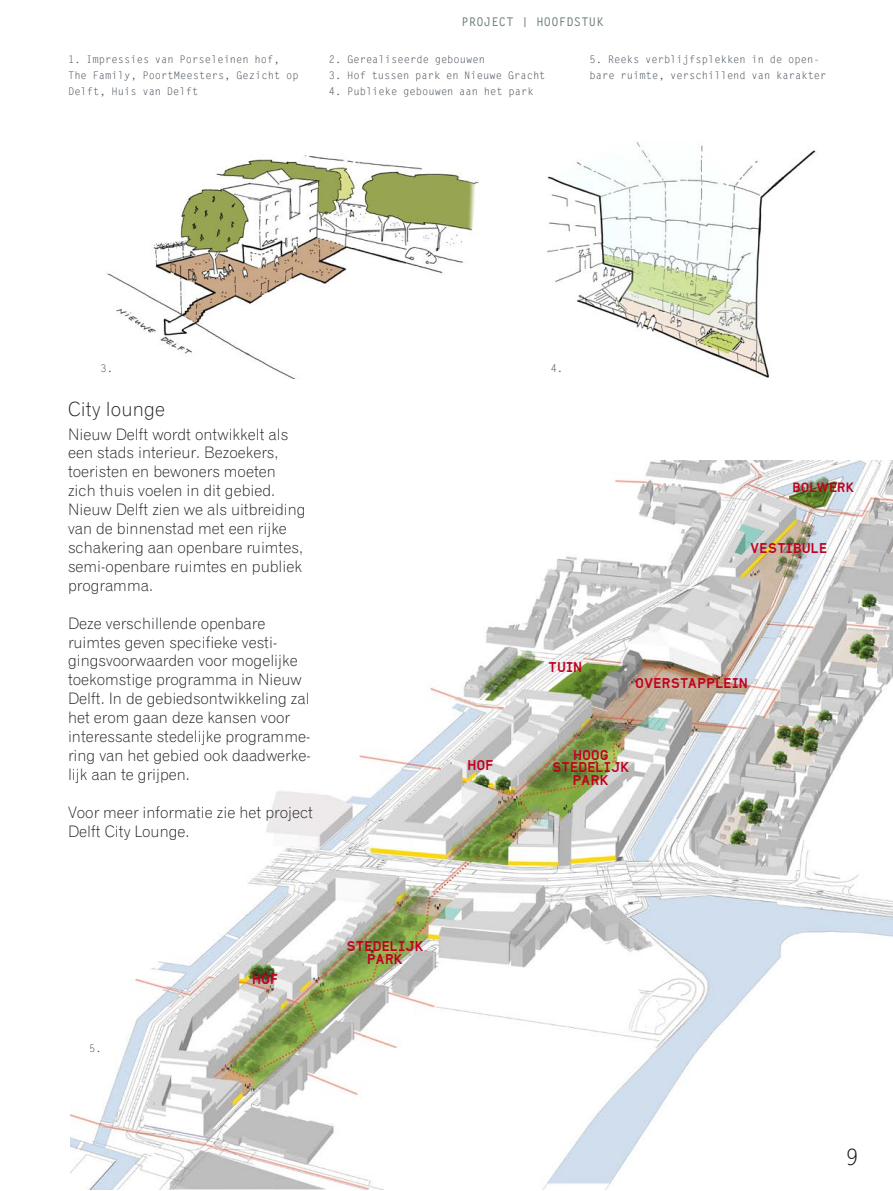
<style>
.page{position:relative;width:893px;height:1191px;background:#fff}
.page>*{position:absolute;margin:0;border:0;box-sizing:border-box;transform-origin:0 0}
.t1{font:22.5px "Letter Gothic";color:#231f20}
.t2{font:19.5px "Gothic 720 BT Light B";letter-spacing:.01em;color:#231f20}
.t3{font:15.75px/18.9px "Gothic 720 BT Light B";color:#231f20}
.t4{font:13.5px/12.9px "LUST Type Palmbout";letter-spacing:.045em;color:#c1001f;text-align:center}
.t5{font:12.9px "LUST Type Palmbout";letter-spacing:.045em;color:#c1001f}
.t6{font:700 12px "Letter Gothic";letter-spacing:.025em;color:#6f8080}
.t7{font:10.5px/15.8px "Letter Gothic";color:#4d555d}
</style>
<div class="page">
<img style="left:107px;top:155px;width:372px;height:224px">
<img style="left:547px;top:141px;width:269px;height:237px">
<img style="left:70px;top:460px;width:823px;height:729px">
<p class="t6" style="left:461px;top:14px;width:144px">PROJECT | HOOFDSTUK</p>
<p class="t7" style="left:68px;top:51px;width:232px">1. Impressies van Porseleinen hof,<br>The Family, PoortMeesters, Gezicht op<br>Delft, Huis van Delft</p>
<p class="t7" style="left:329px;top:51px;width:158px">2. Gerealiseerde gebouwen</p>
<p class="t7" style="left:329px;top:67px;width:218px">3. Hof tussen park en Nieuwe Gracht</p>
<p class="t7" style="left:329px;top:83px;width:206px">4. Publieke gebouwen aan het park</p>
<p class="t7" style="left:590px;top:51px;width:238px">5. Reeks verblijfsplekken in de open&shy;bare ruimte, verschillend van karakter</p>
<p class="t7" style="left:101px;top:360px;width:14px">3.</p>
<p class="t7" style="left:551px;top:360px;width:14px">4.</p>
<p class="t2" style="left:68px;top:397px;width:99px">City lounge</p>
<p class="t3" style="left:68px;top:424px;width:239px">Nieuw Delft wordt ontwikkelt als een stads interieur. Bezoekers, toeristen en bewoners moeten zich thuis voelen in dit gebied.<br>Nieuw Delft zien we als uitbreiding van de binnenstad met een rijke schakering aan openbare ruimtes, semi-openbare ruimtes en publiek programma.</p>
<p class="t3" style="left:68px;top:613px;width:244px">Deze verschillende openbare ruimtes geven specifieke vesti&shy;gingsvoorwaarden voor mogelijke toekomstige programma in Nieuw<br>Delft. In de gebiedsontwikkeling zal het erom gaan deze kansen voor interessante stedelijke programme&shy;ring van het gebied ook daadwerke&shy;lijk aan te grijpen.</p>
<p class="t3" style="left:68px;top:802px;width:247px">Voor meer informatie zie het project<br>Delft City Lounge.</p>
<p class="t7" style="left:89px;top:1040px;width:14px">5.</p>
<p class="t4" style="left:253px;top:973px;width:27px">HOF</p>
<p class="t4" style="left:347px;top:940px;width:79px">STEDELIJK<br>PARK</p>
<p class="t4" style="left:468px;top:759px;width:27px">HOF</p>
<p class="t5" style="left:793px;top:480px;width:63px">BOLWERK</p>
<p class="t4" style="left:548px;top:661px;width:35px">TUIN</p>
<p class="t4" style="left:750px;top:542px;width:78px">VESTIBULE</p>
<p class="t4" style="left:635px;top:676px;width:114px">OVERSTAPPLEIN</p>
<p class="t4" style="left:552px;top:748px;width:79px">HOOG<br>STEDELIJK<br>PARK</p>
<h1 class="t1" style="left:845px;top:1143px;width:15px">9</h1>
</div>
